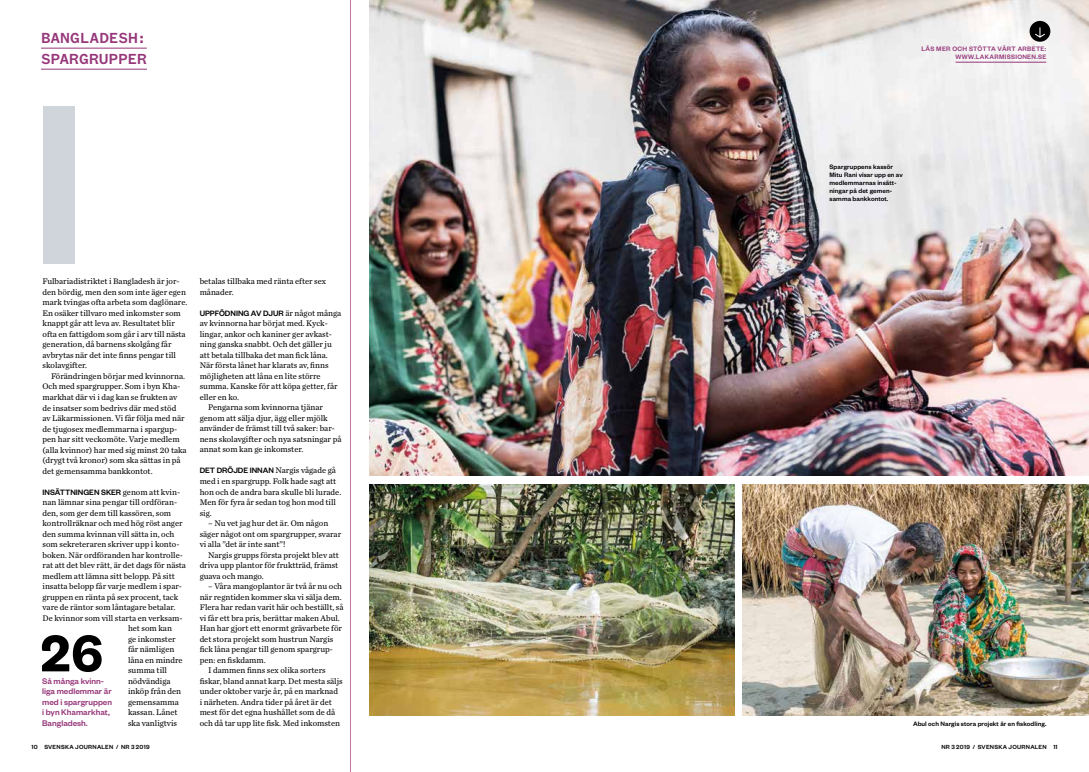
<style>
.page{position:relative;width:1089px;height:772px;background:#fff}
.page>*{position:absolute;margin:0;border:0;box-sizing:border-box;transform-origin:0 0}
.t1{font:500 250px "Founders Grotesk";color:#cfd5db}
.t2{font:600 56.6px "Founders Grotesk Mono";color:#000}
.t3{font:500 16px/21px "Founders Grotesk Mono";letter-spacing:-.005em;color:#96377a}
.t4{font:500 9px/10.5px "Founders Grotesk";color:#96377a}
.t5{font:8.5px/10.5px "Chronicle Text G2";color:#000}
.t6{font:500 8.5px "Founders Grotesk";color:#000}
.t7{font:500 7px/8px "Founders Grotesk";letter-spacing:.01em;color:#000}
.t8{font:500 7px/7.8px "Founders Grotesk";letter-spacing:.04em;color:#96377a;text-align:right}
.t9{font:500 6.5px "Founders Grotesk";letter-spacing:.04em;color:#000}
.s1{font-family:"Chronicle Text G2";font-weight:400}
</style>
<div class="page">
<img style="left:369px;top:0;width:719px;height:475px">
<hr style="left:955px;top:62px;width:91px;height:1px;background:#96377a">
<div style="left:1029px;top:21px;width:21px;height:21px;background:#000;border-radius:50%"></div>
<svg style="left:1035px;top:27px;width:10px;height:11px"></svg>
<hr style="left:350px;top:0;width:1px;height:771px;background:#c473ad">
<hr style="left:41px;top:48px;width:106px;height:1px;background:#96377a">
<hr style="left:41px;top:69px;width:106px;height:1px;background:#96377a">
<img style="left:742px;top:484px;width:346px;height:231px">
<img style="left:369px;top:484px;width:365px;height:231px">
<h3 class="t3" style="left:41px;top:27px;width:107px">BANGLADESH:<br>SPARGRUPPER</h3>
<h1 class="t1" style="left:29px;top:27px;width:61px">I</h1>
<p class="t5" style="left:43px;top:275px;width:146px">Fulbariadistriktet i Bangladesh är jor&shy;den bördig, men den som inte äger egen mark tvingas ofta arbeta som daglönare.<br>En osäker tillvaro med inkomster som knappt går att leva av. Resultatet blir ofta en fattigdom som går i arv till nästa generation, då barnens skolgång får avbrytas när det inte finns pengar till skolavgifter.</p>
<p class="t5" style="left:43px;top:370px;width:146px;text-indent:9px">Förändringen börjar med kvinnorna.<br>Och med spargrupper. Som i byn Kha&shy;markhat där vi i dag kan se frukten av de insatser som bedrivs där med stöd<br>av Läkarmissionen. Vi får följa med när de tjugosex medlemmarna i spargup&shy;pen har sitt veckomöte. Varje medlem (alla kvinnor) har med sig minst 20 taka (drygt två kronor) som ska sättas in på det gemensamma bankkontot.</p>
<p class="t6" style="left:43px;top:486px;width:139px">INSÄTTNINGEN SKER <span class="s1">genom att kvin-</span></p>
<p class="t5" style="left:43px;top:496px;width:136px">nan lämnar sina pengar till ordföran-</p>
<p class="t5" style="left:43px;top:506px;width:130px">den, som ger dem till kassören, som</p>
<p class="t5" style="left:43px;top:517px;width:142px">kontrollräknar och med hög röst anger</p>
<p class="t5" style="left:43px;top:527px;width:133px">den summa kvinnan vill sätta in, och</p>
<p class="t5" style="left:43px;top:538px;width:139px">som sekreteraren skriver upp i konto-</p>
<p class="t5" style="left:43px;top:548px;width:142px">boken. När ordföranden har kontrolle-</p>
<p class="t5" style="left:43px;top:559px;width:145px">rat att det blev rätt, är det dags för nästa</p>
<p class="t5" style="left:43px;top:569px;width:134px">medlem att lämna sitt belopp. På sitt</p>
<p class="t5" style="left:43px;top:580px;width:141px">insatta belopp får varje medlem i spar-</p>
<p class="t5" style="left:43px;top:590px;width:137px">gruppen en ränta på sex procent, tack</p>
<p class="t5" style="left:43px;top:601px;width:135px">vare de räntor som låntagare betalar.</p>
<p class="t5" style="left:43px;top:611px;width:141px">De kvinnor som vill starta en verksam-</p>
<p class="t5" style="left:128px;top:622px;width:45px">het som kan</p>
<p class="t5" style="left:128px;top:632px;width:49px">ge inkomster</p>
<p class="t5" style="left:128px;top:643px;width:48px">får nämligen</p>
<p class="t5" style="left:128px;top:653px;width:56px">låna en mindre</p>
<p class="t5" style="left:128px;top:664px;width:40px">summa till</p>
<p class="t5" style="left:128px;top:674px;width:44px">nödvändiga</p>
<p class="t5" style="left:128px;top:685px;width:55px">inköp från den</p>
<p class="t5" style="left:128px;top:695px;width:52px">gemensamma</p>
<p class="t5" style="left:128px;top:706px;width:51px">kassan. Lånet</p>
<p class="t5" style="left:128px;top:716px;width:51px">ska vanligtvis</p>
<h2 class="t2" style="left:38px;top:621px;width:68px">26</h2>
<p class="t4" style="left:42px;top:674px;width:71px">Så många kvinn&shy;liga medlemmar är med i spargruppen i byn Khamarkhat,<br>Bangladesh.</p>
<p class="t9" style="left:31px;top:742px;width:120px">10 SVENSKA JOURNALEN / NR 3 2019</p>
<p class="t5" style="left:200px;top:275px;width:128px">betalas tillbaka med ränta efter sex månader.</p>
<p class="t6" style="left:200px;top:307px;width:143px">UPPFÖDNING AV DJUR <span class="s1">är något många</span></p>
<p class="t5" style="left:200px;top:317px;width:130px">av kvinnorna har börjat med. Kyck-</p>
<p class="t5" style="left:200px;top:328px;width:134px">lingar, ankor och kaniner ger avkast-</p>
<p class="t5" style="left:200px;top:338px;width:134px">ning ganska snabbt. Och det gäller ju</p>
<p class="t5" style="left:200px;top:349px;width:130px">att betala tillbaka det man fick låna.</p>
<p class="t5" style="left:200px;top:359px;width:130px">När första lånet har klarats av, finns</p>
<p class="t5" style="left:200px;top:370px;width:122px">möjligheten att låna en lite större</p>
<p class="t5" style="left:200px;top:380px;width:139px">summa. Kanske för att köpa getter, får</p>
<p class="t5" style="left:200px;top:391px;width:41px">eller en ko.</p>
<p class="t5" style="left:208px;top:401px;width:116px">Pengarna som kvinnorna tjänar</p>
<p class="t5" style="left:200px;top:412px;width:129px">genom att sälja djur, ägg eller mjölk</p>
<p class="t5" style="left:200px;top:422px;width:137px">använder de främst till två saker: bar-</p>
<p class="t5" style="left:200px;top:433px;width:143px">nens skolavgifter och nya satsningar på</p>
<p class="t5" style="left:200px;top:443px;width:105px">annat som kan ge inkomster.</p>
<p class="t6" style="left:200px;top:465px;width:138px">DET DRÖJDE INNAN <span class="s1">Nargis vågade gå</span></p>
<p class="t5" style="left:200px;top:475px;width:143px">med i en spargrupp. Folk hade sagt att hon och de andra bara skulle bli lurade.<br>Men för fyra år sedan tog hon mod till sig.</p>
<p class="t5" style="left:200px;top:517px;width:143px;text-indent:8px">– Nu vet jag hur det är. Om någon säger något ont om spargrupper, svarar vi alla ”det är inte sant”!</p>
<p class="t5" style="left:200px;top:548px;width:141px;text-align:justify;text-indent:8px">Nargis grupps första projekt blev att driva upp plantor för fruktträd, främst guava och mango.</p>
<p class="t5" style="left:208px;top:580px;width:135px">– Våra mangoplantor är två år nu och</p>
<p class="t5" style="left:200px;top:590px;width:144px">när regntiden kommer ska vi sälja dem.</p>
<p class="t5" style="left:200px;top:601px;width:145px">Flera har redan varit här och beställt, så</p>
<p class="t5" style="left:200px;top:611px;width:142px">vi får ett bra pris, berättar maken Abul.</p>
<p class="t5" style="left:200px;top:622px;width:144px">Han har gjort ett enormt grävarbete för</p>
<p class="t5" style="left:200px;top:632px;width:135px">det stora projekt som hustrun Nargis</p>
<p class="t5" style="left:200px;top:643px;width:135px">fick låna pengar till genom spargrup-</p>
<p class="t5" style="left:200px;top:653px;width:68px">pen: en fiskdamm.</p>
<p class="t5" style="left:208px;top:664px;width:119px">I dammen finns sex olika sorters</p>
<p class="t5" style="left:200px;top:674px;width:145px">fiskar, bland annat karp. Det mesta säljs</p>
<p class="t5" style="left:200px;top:685px;width:140px">under oktober varje år, på en marknad</p>
<p class="t5" style="left:200px;top:695px;width:134px">i närheten. Andra tider på året är det</p>
<p class="t5" style="left:200px;top:706px;width:137px">mest för det egna hushållet som de då</p>
<p class="t5" style="left:200px;top:716px;width:142px">och då tar upp lite fisk. Med inkomsten</p>
<p class="t8" style="left:921px;top:45px;width:126px">LÄS MER OCH STÖTTA VÅRT ARBETE:<br>WWW.LAKARMISSIONEN.SE</p>
<p class="t7" style="left:829px;top:162px;width:75px">Spargruppens kassör<br>Mitu Rani visar upp en av medlemmarnas insätt&shy;ningar på det gemen&shy;samma bankkontot.</p>
<p class="t7" style="left:913px;top:719px;width:135px">Abul och Nargis stora projekt är en fiskodling.</p>
<p class="t9" style="left:941px;top:742px;width:118px">NR 3 2019 / SVENSKA JOURNALEN 11</p>
</div>
